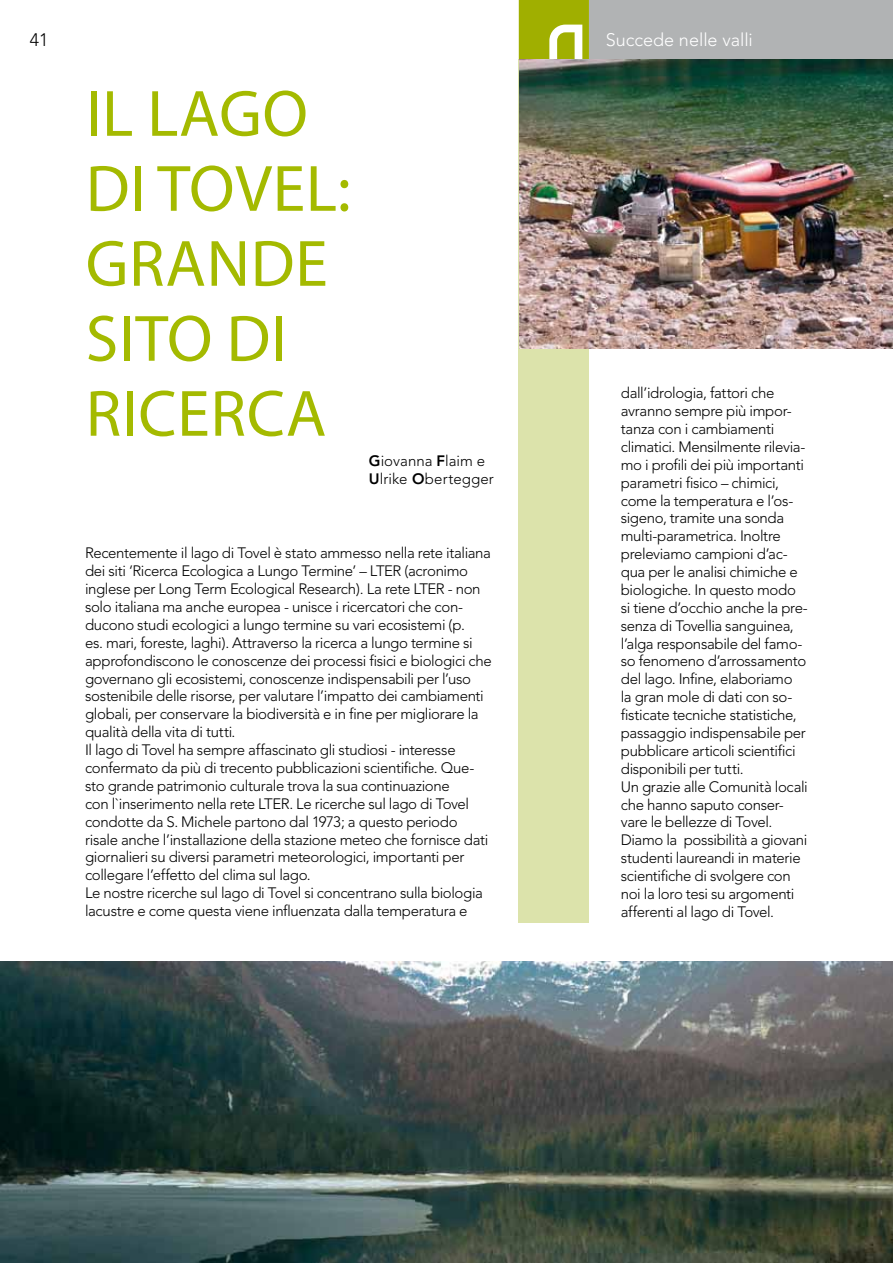
<style>
.page{position:relative;width:893px;height:1263px;background:#fff}
.page>*{position:absolute;margin:0;border:0;box-sizing:border-box;transform-origin:0 0}
.t1{font:66px/75px "Myriad Pro";letter-spacing:.01em;color:#a4ba00}
.t2{font:300 18px "Avenir";color:#fff}
.t3{font:300 18px "Avenir";color:#000}
.t4{font:300 15px/17.9px "Avenir";letter-spacing:-.025em;color:#000}
.t5{font:300 15px/17.9px "Avenir";letter-spacing:.005em;color:#000}
.s1{font-weight:800}
</style>
<div class="page">
<div style="left:589px;top:0;width:304px;height:60px;background:#b1b3b4"></div>
<div style="left:519px;top:60px;width:70px;height:863px;background:#dce3ab"></div>
<svg style="left:519px;top:0;width:70px;height:60px"></svg>
<img style="left:0;top:961px;width:893px;height:302px">
<img style="left:520px;top:60px;width:373px;height:289px">
<p class="t3" style="left:30px;top:30px;width:20px">41</p>
<p class="t2" style="left:606px;top:30px;width:149px">Succede nelle valli</p>
<h1 class="t1" style="left:86px;top:75px;width:266px">IL LAGO<br>DI TOVEL:<br>GRANDE<br>SITO DI<br>RICERCA</h1>
<p class="t5" style="left:369px;top:452px;width:127px"><span class="s1">G</span>iovanna <span class="s1">F</span>laim e<br><span class="s1">U</span>lrike <span class="s1">O</span>bertegger</p>
<p class="t4" style="left:85px;top:544px;width:408px">Recentemente il lago di Tovel è stato ammesso nella rete italiana dei siti ‘Ricerca Ecologica a Lungo Termine’ – LTER (acronimo inglese per Long Term Ecological Research). La rete LTER - non solo italiana ma anche europea - unisce i ricercatori che con&shy;ducono studi ecologici a lungo termine su vari ecosistemi (p.<br>es. mari, foreste, laghi). Attraverso la ricerca a lungo termine si approfondiscono le conoscenze dei processi fisici e biologici che governano gli ecosistemi, conoscenze indispensabili per l’uso sostenibile delle risorse, per valutare l’impatto dei cambiamenti globali, per conservare la biodiversità e in fine per migliorare la qualità della vita di tutti.<br>Il lago di Tovel ha sempre affascinato gli studiosi - interesse confermato da più di trecento pubblicazioni scientifiche. Que&shy;sto grande patrimonio culturale trova la sua continuazione<br>con l`inserimento nella rete LTER. Le ricerche sul lago di Tovel condotte da S. Michele partono dal 1973; a questo periodo risale anche l’installazione della stazione meteo che fornisce dati giornalieri su diversi parametri meteorologici, importanti per collegare l’effetto del clima sul lago.<br>Le nostre ricerche sul lago di Tovel si concentrano sulla biologia lacustre e come questa viene influenzata dalla temperatura e</p>
<p class="t4" style="left:621px;top:384px;width:189px">dall’idrologia, fattori che avranno sempre più impor&shy;tanza con i cambiamenti climatici. Mensilmente rilevia&shy;mo i profili dei più importanti parametri fisico – chimici, come la temperatura e l’os&shy;sigeno, tramite una sonda multi-parametrica. Inoltre preleviamo campioni d’ac&shy;qua per le analisi chimiche e biologiche. In questo modo si tiene d’occhio anche la pre&shy;senza di Tovellia sanguinea, l’alga responsabile del famo&shy;so fenomeno d’arrossamento del lago. Infine, elaboriamo<br>la gran mole di dati con so&shy;fisticate tecniche statistiche, passaggio indispensabile per pubblicare articoli scientifici disponibili per tutti.<br>Un grazie alle Comunità locali che hanno saputo conser&shy;vare le bellezze di Tovel.<br>Diamo la possibilità a giovani studenti laureandi in materie scientifiche di svolgere con noi la loro tesi su argomenti afferenti al lago di Tovel.</p>
</div>
